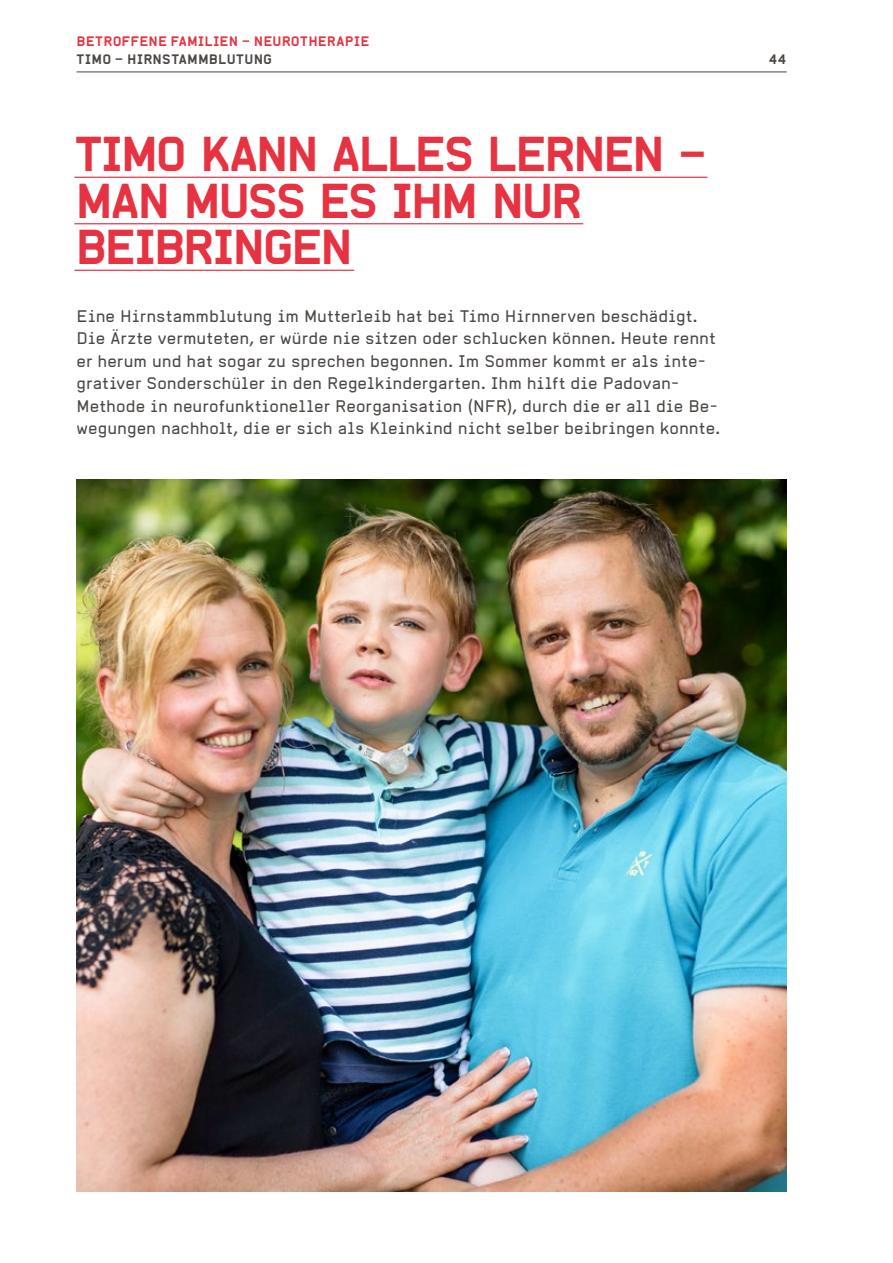
<style>
.page{position:relative;width:893px;height:1263px;background:#fff}
.page>*{position:absolute;margin:0;border:0;box-sizing:border-box;transform-origin:0 0}
.t1{font:46.5px/46.5px "Alpha Headline";letter-spacing:-.09em;color:#e63241}
.t2{font:16.5px/22.5px "Alpha Headline Pro";color:#4b4744}
.t3{font:700 13.5px "Alpha Headline Pro";letter-spacing:.01em;color:#e63241}
.t4{font:700 13.5px "Alpha Headline Pro";letter-spacing:.01em;color:#4b4744}
</style>
<div class="page">
<hr style="left:74px;top:177px;width:633px;height:1px;background:#e63241">
<hr style="left:74px;top:223px;width:509px;height:1px;background:#e63241">
<hr style="left:74px;top:270px;width:280px;height:1px;background:#e63241">
<img style="left:77px;top:479px;width:710px;height:712px">
<hr style="left:77px;top:72px;width:710px;height:1px;background:#4b4744">
<p class="t3" style="left:77px;top:33px;width:294px">BETROFFENE FAMILIEN – NEUROTHERAPIE</p>
<p class="t4" style="left:77px;top:51px;width:197px">TIMO – HIRNSTAMMBLUTUNG</p>
<h1 class="t1" style="left:74px;top:130px;width:635px">TIMO KANN ALLES LERNEN –<br>MAN MUSS ES IHM NUR<br>BEIBRINGEN</h1>
<p class="t2" style="left:77px;top:305px;width:645px">Eine Hirnstammblutung im Mutterleib hat bei Timo Hirnnerven beschädigt.<br>Die Ärzte vermuteten, er würde nie sitzen oder schlucken können. Heute rennt er herum und hat sogar zu sprechen begonnen. Im Sommer kommt er als inte&shy;grativer Sonderschüler in den Regelkindergarten. Ihm hilft die Padovan-Methode in neurofunktioneller Reorganisation (NFR), durch die er all die Be&shy;wegungen nachholt, die er sich als Kleinkind nicht selber beibringen konnte.</p>
<p class="t4" style="left:768px;top:51px;width:20px">44</p>
</div>
